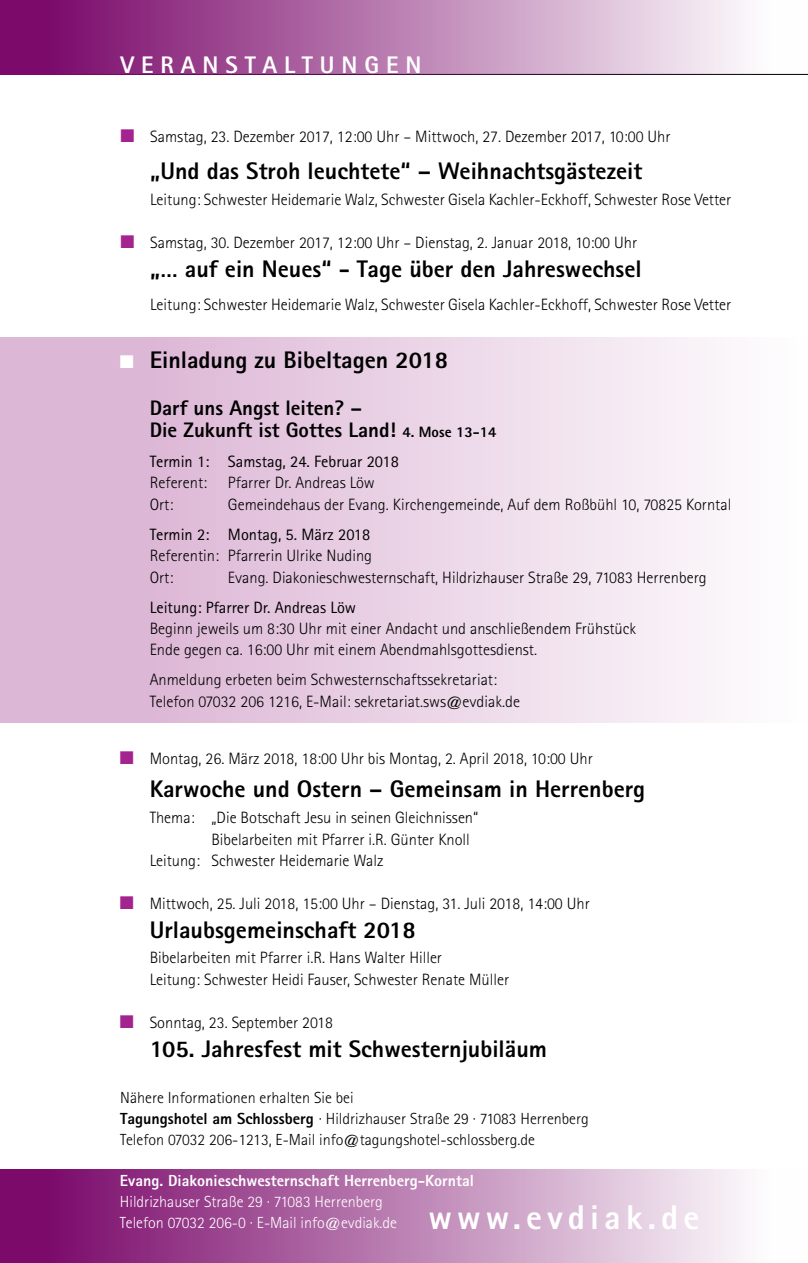
<style>
.page{position:relative;width:808px;height:1263px;background:#fff}
.page>*{position:absolute;margin:0;border:0;box-sizing:border-box;transform-origin:0 0}
.t1{font:800 34.5px "Agfa Rotis Sans Serif";letter-spacing:.15em;color:#fff}
.t2{font:800 24px "Agfa Rotis Sans Serif";color:#000}
.t3{font:800 24px "Agfa Rotis Sans Serif";letter-spacing:.29em;color:#fff}
.t4{font:800 21px/21.5px "Agfa Rotis Sans Serif";color:#000}
.t5{font:300 16.35px/21.5px "Agfa Rotis Sans Serif";color:#000}
.t6{font:16.35px "Agfa Rotis Sans Serif";color:#000}
.t7{font:300 16.05px/21px "Agfa Rotis Sans Serif";color:#000}
.t8{font:300 16.05px/21px "Agfa Rotis Sans Serif";color:#fff}
.t9{font:800 16.05px "Agfa Rotis Sans Serif";color:#fff}
.s1{color:#a3238f}
.s2{color:#fff}
.s3{font-size:15px}
.s4{font-weight:800}
</style>
<div class="page">
<hr style="left:0;top:74px;width:808px;height:1px;background:#000">
<div style="left:0;top:0;width:808px;height:74px;background:linear-gradient(to right,#740063,#fff)"></div>
<div style="left:0;top:1169px;width:808px;height:94px;background:linear-gradient(to right,#740063,#fff)"></div>
<div style="left:0;top:338px;width:808px;height:385px;background:linear-gradient(to right,#d8acd0,#fdfcfd)"></div>
<h2 class="t3" style="left:120px;top:49px;width:303px">VERANSTALTUNGEN</h2>
<p class="t5" style="left:120px;top:126px;width:552px"><span class="s1">■</span> Samstag, 23. Dezember 2017, 12:00 Uhr – Mittwoch, 27. Dezember 2017, 10:00 Uhr</p>
<h2 class="t2" style="left:150px;top:156px;width:493px">„Und das Stroh leuchtete“ – Weihnachtsgästezeit</h2>
<p class="t5" style="left:150px;top:189px;width:583px">Leitung: Schwester Heidemarie Walz, Schwester Gisela Kachler-Eckhoff, Schwester Rose Vetter</p>
<p class="t5" style="left:120px;top:232px;width:518px"><span class="s1">■</span> Samstag, 30. Dezember 2017, 12:00 Uhr – Dienstag, 2. Januar 2018, 10:00 Uhr</p>
<h2 class="t2" style="left:150px;top:253px;width:493px">„… auf ein Neues“ - Tage über den Jahreswechsel</h2>
<p class="t5" style="left:150px;top:293px;width:583px">Leitung: Schwester Heidemarie Walz, Schwester Gisela Kachler-Eckhoff, Schwester Rose Vetter</p>
<h2 class="t2" style="left:120px;top:345px;width:330px"><span class="s2">■</span> Einladung zu Bibeltagen 2018</h2>
<p class="t4" style="left:150px;top:397px;width:348px">Darf uns Angst leiten? –<br>Die Zukunft ist Gottes Land! <span class="s3">4. Mose 13-14</span></p>
<p class="t6" style="left:150px;top:452px;width:251px">Termin 1: Samstag, 24. Februar 2018</p>
<p class="t5" style="left:150px;top:472px;width:59px">Referent:</p>
<p class="t5" style="left:228px;top:472px;width:148px">Pfarrer Dr. Andreas Löw</p>
<p class="t5" style="left:150px;top:493px;width:25px">Ort:</p>
<p class="t5" style="left:228px;top:493px;width:505px">Gemeindehaus der Evang. Kirchengemeinde, Auf dem Roßbühl 10, 70825 Korntal</p>
<p class="t6" style="left:150px;top:524px;width:222px">Termin 2: Montag, 5. März 2018</p>
<p class="t5" style="left:150px;top:545px;width:224px">Referentin: Pfarrerin Ulrike Nuding<br>Ort:</p>
<p class="t5" style="left:228px;top:566px;width:480px">Evang. Diakonieschwesternschaft, Hildrizhauser Straße 29, 71083 Herrenberg</p>
<p class="t6" style="left:150px;top:597px;width:208px">Leitung: Pfarrer Dr. Andreas Löw</p>
<p class="t5" style="left:150px;top:618px;width:488px">Beginn jeweils um 8:30 Uhr mit einer Andacht und anschließendem Frühstück<br>Ende gegen ca. 16:00 Uhr mit einem Abendmahlsgottesdienst.</p>
<p class="t5" style="left:150px;top:669px;width:372px">Anmeldung erbeten beim Schwesternschaftssekretariat:<br>Telefon 07032 206 1216, E-Mail: sekretariat.sws@evdiak.de</p>
<p class="t5" style="left:120px;top:748px;width:474px"><span class="s1">■</span> Montag, 26. März 2018, 18:00 Uhr bis Montag, 2. April 2018, 10:00 Uhr</p>
<h2 class="t2" style="left:150px;top:774px;width:497px">Karwoche und Ostern – Gemeinsam in Herrenberg</h2>
<p class="t5" style="left:150px;top:807px;width:330px">Thema: „Die Botschaft Jesu in seinen Gleichnissen“</p>
<p class="t5" style="left:211px;top:828px;width:260px">Bibelarbeiten mit Pfarrer i.R. Günter Knoll</p>
<p class="t5" style="left:150px;top:850px;width:235px">Leitung: Schwester Heidemarie Walz</p>
<p class="t5" style="left:120px;top:893px;width:471px"><span class="s1">■</span> Mittwoch, 25. Juli 2018, 15:00 Uhr – Dienstag, 31. Juli 2018, 14:00 Uhr</p>
<h2 class="t2" style="left:150px;top:914px;width:268px">Urlaubsgemeinschaft 2018</h2>
<p class="t5" style="left:150px;top:947px;width:361px">Bibelarbeiten mit Pfarrer i.R. Hans Walter Hiller<br>Leitung: Schwester Heidi Fauser, Schwester Renate Müller</p>
<p class="t5" style="left:120px;top:1011px;width:215px"><span class="s1">■</span> Sonntag, 23. September 2018</p>
<h2 class="t2" style="left:150px;top:1033px;width:399px">105. Jahresfest mit Schwesternjubiläum</h2>
<p class="t7" style="left:120px;top:1087px;width:470px">Nähere Informationen erhalten Sie bei<br><span class="s4">Tagungshotel am Schlossberg</span> · Hildrizhauser Straße 29 · 71083 Herrenberg<br>Telefon 07032 206-1213, E-Mail info@tagungshotel-schlossberg.de</p>
<p class="t9" style="left:120px;top:1170px;width:355px">Evang. Diakonieschwesternschaft Herrenberg-Korntal</p>
<p class="t8" style="left:120px;top:1191px;width:279px">Hildrizhauser Straße 29 · 71083 Herrenberg<br>Telefon 07032 206-0 · E-Mail info@evdiak.de</p>
<h1 class="t1" style="left:428px;top:1195px;width:273px">www.evdiak.de</h1>
</div>
